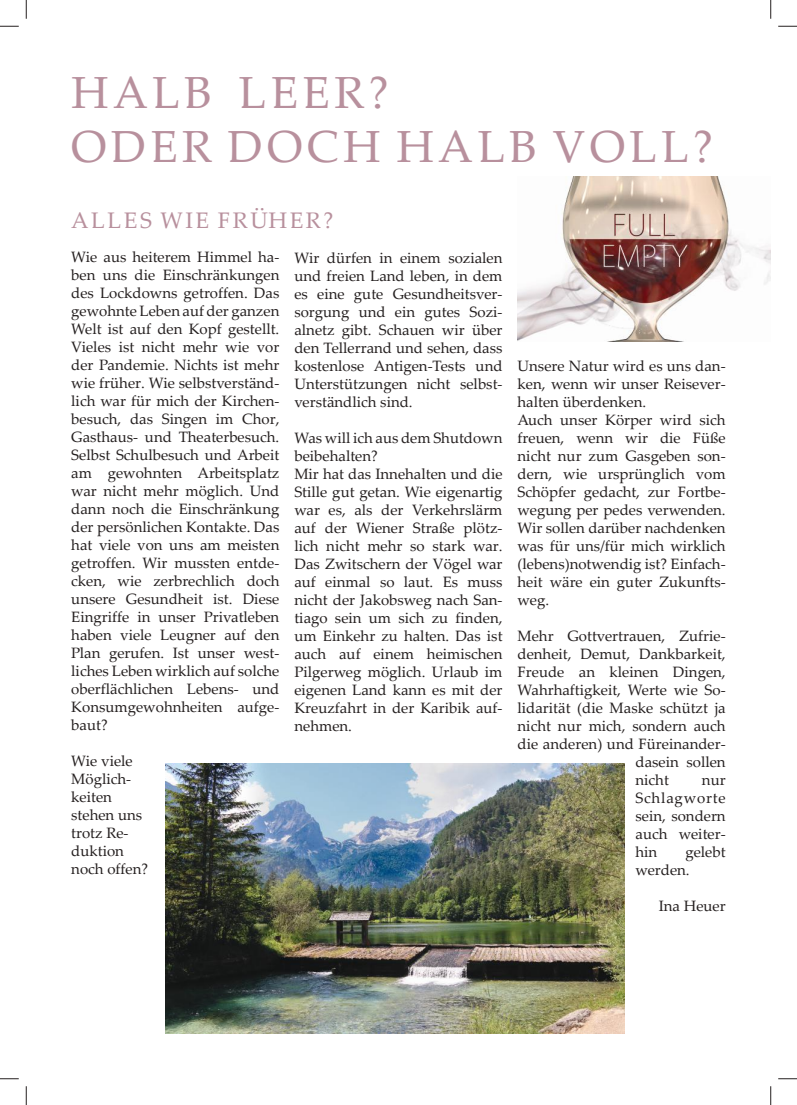
<style>
.page{position:relative;width:797px;height:1105px;background:#fff}
.page>*{position:absolute;margin:0;border:0;box-sizing:border-box;transform-origin:0 0}
.t1{font:45px/54px "Palatino Linotype";letter-spacing:.095em;color:#b8909d}
.t2{font:22.5px "Palatino Linotype";letter-spacing:.11em;color:#b8909d}
.t3{font:15px/18px "Palatino Linotype";color:#241f1f}
</style>
<div class="page">
<img style="left:517px;top:176px;width:253px;height:166px">
<img style="left:166px;top:763px;width:459px;height:271px">
<svg style="left:0;top:25px;width:19px;height:2px"></svg>
<svg style="left:778px;top:25px;width:19px;height:2px"></svg>
<svg style="left:0;top:1078px;width:19px;height:1px"></svg>
<svg style="left:778px;top:1078px;width:19px;height:1px"></svg>
<svg style="left:25px;top:0;width:2px;height:19px"></svg>
<svg style="left:25px;top:1086px;width:2px;height:19px"></svg>
<svg style="left:770px;top:0;width:1px;height:19px"></svg>
<svg style="left:770px;top:1086px;width:1px;height:19px"></svg>
<h1 class="t1" style="left:71px;top:64px;width:643px">Halb leer?<br>Oder doch halb voll?</h1>
<h2 class="t2" style="left:71px;top:204px;width:264px">Alles wie früher?</h2>
<p class="t3" style="left:71px;top:247px;width:210px;text-align:justify">Wie aus heiterem Himmel ha&shy;ben uns die Einschränkungen des Lockdowns getroffen. Das gewohnte Leben auf der ganzen Welt ist auf den Kopf gestellt.<br>Vieles ist nicht mehr wie vor der Pandemie. Nichts ist mehr wie früher. Wie selbstverständ&shy;lich war für mich der Kirchen&shy;besuch, das Singen im Chor, Gasthaus- und Theaterbesuch.<br>Selbst Schulbesuch und Arbeit am gewohnten Arbeitsplatz war nicht mehr möglich. Und dann noch die Einschränkung der persönlichen Kontakte. Das hat viele von uns am meisten getroffen. Wir mussten entde&shy;cken, wie zerbrechlich doch unsere Gesundheit ist. Diese Eingriffe in unser Privatleben haben viele Leugner auf den Plan gerufen. Ist unser west&shy;liches Leben wirklich auf solche oberflächlichen Lebens- und Konsumgewohnheiten aufge&shy;baut?</p>
<p class="t3" style="left:71px;top:751px;width:78px">Wie viele<br>Möglich&shy;keiten stehen uns trotz Re&shy;duktion noch offen?</p>
<p class="t3" style="left:294px;top:248px;width:210px;text-align:justify">Wir dürfen in einem sozialen und freien Land leben, in dem es eine gute Gesundheitsver&shy;sorgung und ein gutes Sozi&shy;alnetz gibt. Schauen wir über den Tellerrand und sehen, dass kostenlose Antigen-Tests und Unterstützungen nicht selbst&shy;verständlich sind.</p>
<p class="t3" style="left:294px;top:428px;width:210px">Was will ich aus dem Shutdown beibehalten?<br>Mir hat das Innehalten und die<br>Stille gut getan. Wie eigenartig war es, als der Verkehrslärm auf der Wiener Straße plötz&shy;lich nicht mehr so stark war.<br>Das Zwitschern der Vögel war auf einmal so laut. Es muss nicht der Jakobsweg nach San&shy;tiago sein um sich zu finden, um Einkehr zu halten. Das ist auch auf einem heimischen<br>Pilgerweg möglich. Urlaub im eigenen Land kann es mit der<br>Kreuzfahrt in der Karibik auf&shy;nehmen.</p>
<p class="t3" style="left:517px;top:356px;width:210px">Unsere Natur wird es uns dan&shy;ken, wenn wir unser Reisever&shy;halten überdenken.<br>Auch unser Körper wird sich freuen, wenn wir die Füße nicht nur zum Gasgeben son&shy;dern, wie ursprünglich vom<br>Schöpfer gedacht, zur Fortbe&shy;wegung per pedes verwenden.<br>Wir sollen darüber nachdenken was für uns/für mich wirklich (lebens)notwendig ist? Einfach&shy;heit wäre ein guter Zukunfts&shy;weg.</p>
<p class="t3" style="left:517px;top:626px;width:210px">Mehr Gottvertrauen, Zufrie-</p>
<p class="t3" style="left:517px;top:644px;width:210px">denheit, Demut, Dankbarkeit,</p>
<p class="t3" style="left:517px;top:662px;width:210px">Freude an kleinen Dingen,</p>
<p class="t3" style="left:517px;top:680px;width:210px">Wahrhaftigkeit, Werte wie So-</p>
<p class="t3" style="left:517px;top:698px;width:210px">lidarität (die Maske schützt ja</p>
<p class="t3" style="left:517px;top:716px;width:210px">nicht nur mich, sondern auch</p>
<p class="t3" style="left:517px;top:734px;width:210px">die anderen) und Füreinander-</p>
<p class="t3" style="left:635px;top:752px;width:92px">dasein sollen</p>
<p class="t3" style="left:635px;top:770px;width:35px">nicht</p>
<p class="t3" style="left:635px;top:770px;width:92px;text-align:justify;text-indent:66px">nur Schlagworte sein, sondern auch weiter&shy;hin</p>
<p class="t3" style="left:635px;top:842px;width:92px;text-indent:50px">gelebt werden.</p>
<p class="t3" style="left:658px;top:896px;width:68px">Ina Heuer</p>
</div>
